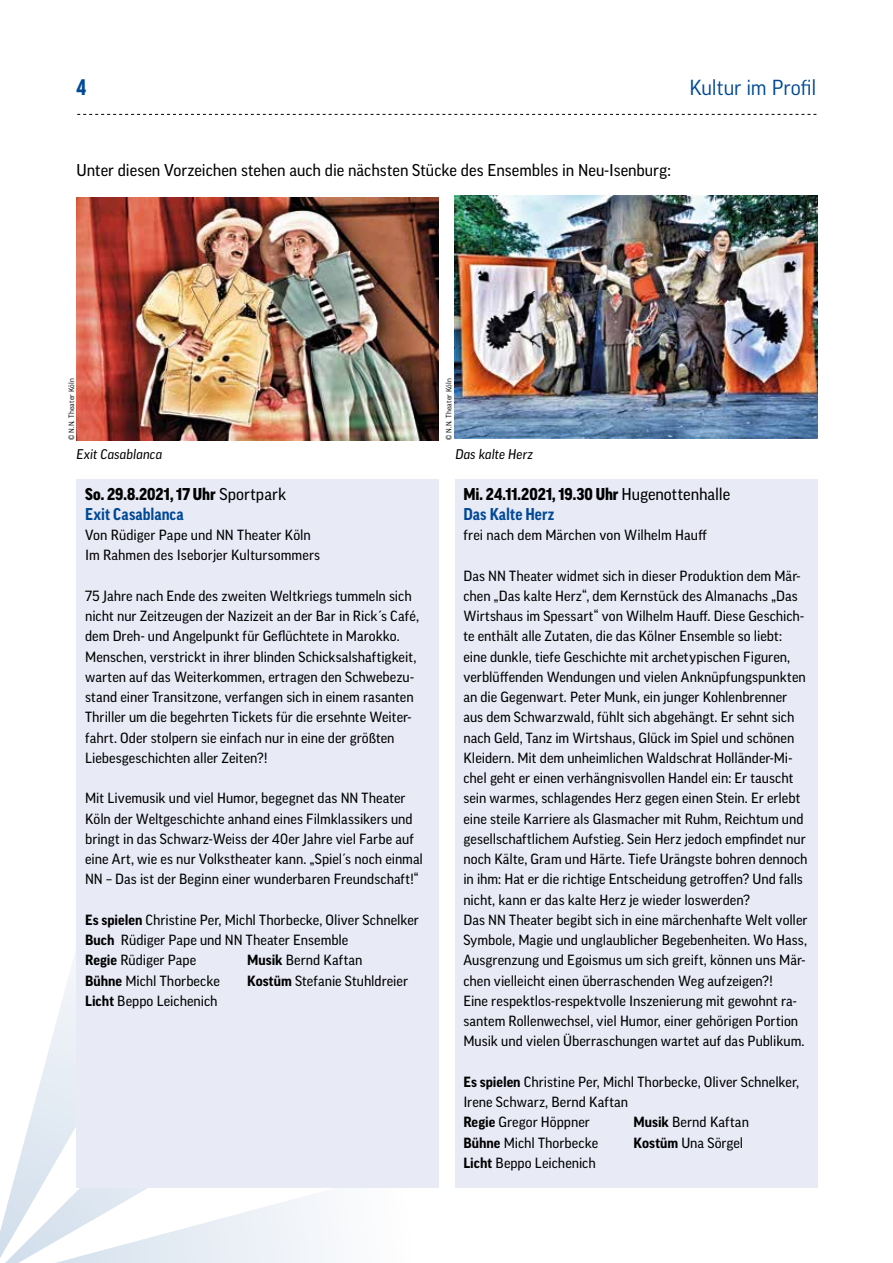
<style>
.page{position:relative;width:893px;height:1263px;background:#fff}
.page>*{position:absolute;margin:0;border:0;box-sizing:border-box;transform-origin:0 0}
.t1{font:900 condensed 24px "Good Headline Pro";color:#004996}
.t2{font:21px "Good Pro";letter-spacing:-.005em;color:#004996}
.t3{font:900 16.5px/20.2px "Good Pro Narr";letter-spacing:.005em;color:#000}
.t4{font:16.5px "Good Pro News";color:#000}
.t5{font:14.25px/20.2px "Good Pro News";color:#000}
.t6{font:italic 13.5px "Good Pro News";letter-spacing:.005em;color:#000}
.t7{font:7.5px "Good Pro";letter-spacing:.02em;color:#000}
.s1{font-family:"Good Pro News";font-weight:400}
.s2{font-weight:700;color:#004996}
.s3{font-family:"Good Pro";font-weight:700}
</style>
<div class="page">
<svg style="left:203px;top:1194px;width:123px;height:69px;fill:#f0f4f8"></svg>
<svg style="left:0;top:863px;width:203px;height:400px"></svg>
<svg style="left:77px;top:114px;width:739px;height:1px"></svg>
<img style="left:455px;top:196px;width:362px;height:243px">
<div style="left:455px;top:479px;width:362px;height:709px;background:#e8eaf6"></div>
<img style="left:77px;top:197px;width:362px;height:243px">
<div style="left:77px;top:479px;width:362px;height:709px;background:#e8eaf6"></div>
<h1 class="t1" style="left:77px;top:74px;width:11px">4</h1>
<h2 class="t2" style="left:689px;top:75px;width:128px">Kultur im Profil</h2>
<p class="t4" style="left:77px;top:160px;width:596px">Unter diesen Vorzeichen stehen auch die nächsten Stücke des Ensembles in Neu-Isenburg:</p>
<p class="t7" style="left:67px;top:440px;width:63px;rotate:-90deg">© N.N. Theater Köln</p>
<p class="t7" style="left:445px;top:440px;width:63px;rotate:-90deg">© N.N. Theater Köln</p>
<p class="t6" style="left:77px;top:446px;width:87px">Exit Casablanca</p>
<p class="t3" style="left:85px;top:483px;width:203px">So. 29.8.2021, 17 Uhr <span class="s1">Sportpark<br></span><span class="s2">Exit Casablanca</span></p>
<p class="t5" style="left:85px;top:525px;width:237px">Von Rüdiger Pape und NN Theater Köln<br>Im Rahmen des Iseborjer Kultursommers</p>
<p class="t5" style="left:85px;top:586px;width:335px">75 Jahre nach Ende des zweiten Weltkriegs tummeln sich nicht nur Zeitzeugen der Nazizeit an der Bar in Rick´s Café, dem Dreh- und Angelpunkt für Geflüchtete in Marokko.<br>Menschen, verstrickt in ihrer blinden Schicksalshaftigkeit, warten auf das Weiterkommen, ertragen den Schwebezu&shy;stand einer Transitzone, verfangen sich in einem rasanten Thriller um die begehrten Tickets für die ersehnte Weiter&shy;fahrt. Oder stolpern sie einfach nur in eine der größten Liebesgeschichten aller Zeiten?!</p>
<p class="t5" style="left:85px;top:788px;width:339px">Mit Livemusik und viel Humor, begegnet das NN Theater Köln der Weltgeschichte anhand eines Filmklassikers und bringt in das Schwarz-Weiss der 40er Jahre viel Farbe auf eine Art, wie es nur Volkstheater kann. „Spiel´s noch einmal NN – Das ist der Beginn einer wunderbaren Freundschaft!“</p>
<p class="t5" style="left:85px;top:909px;width:335px"><span class="s3">Es spielen</span> Christine Per, Michl Thorbecke, Oliver Schnelker<br><span class="s3">Buch</span> Rüdiger Pape und NN Theater Ensemble<br><span class="s3">Regie</span> Rüdiger Pape</p>
<p class="t5" style="left:247px;top:950px;width:117px"><span class="s3">Musik</span> Bernd Kaftan</p>
<p class="t5" style="left:85px;top:970px;width:136px"><span class="s3">Bühne</span> Michl Thorbecke</p>
<p class="t5" style="left:247px;top:970px;width:162px"><span class="s3">Kostüm</span> Stefanie Stuhldreier</p>
<p class="t5" style="left:85px;top:990px;width:134px"><span class="s3">Licht</span> Beppo Leichenich</p>
<p class="t6" style="left:455px;top:446px;width:79px">Das kalte Herz</p>
<p class="t3" style="left:463px;top:483px;width:268px">Mi. 24.11.2021, 19.30 Uhr <span class="s1">Hugenottenhalle<br></span><span class="s2">Das Kalte Herz</span></p>
<p class="t5" style="left:463px;top:525px;width:245px">frei nach dem Märchen von Wilhelm Hauff</p>
<p class="t5" style="left:463px;top:565px;width:346px">Das NN Theater widmet sich in dieser Produktion dem Mär&shy;chen „Das kalte Herz“, dem Kernstück des Almanachs „Das Wirtshaus im Spessart“ von Wilhelm Hauff. Diese Geschich&shy;te enthält alle Zutaten, die das Kölner Ensemble so liebt: eine dunkle, tiefe Geschichte mit archetypischen Figuren, verblüffenden Wendungen und vielen Anknüpfungspunkten an die Gegenwart. Peter Munk, ein junger Kohlenbrenner aus dem Schwarzwald, fühlt sich abgehängt. Er sehnt sich nach Geld, Tanz im Wirtshaus, Glück im Spiel und schönen Kleidern. Mit dem unheimlichen Waldschrat Holländer-Mi&shy;chel geht er einen verhängnisvollen Handel ein: Er tauscht sein warmes, schlagendes Herz gegen einen Stein. Er erlebt eine steile Karriere als Glasmacher mit Ruhm, Reichtum und gesellschaftlichem Aufstieg. Sein Herz jedoch empfindet nur noch Kälte, Gram und Härte. Tiefe Urängste bohren dennoch in ihm: Hat er die richtige Entscheidung getroffen? Und falls nicht, kann er das kalte Herz je wieder loswerden?<br>Das NN Theater begibt sich in eine märchenhafte Welt voller Symbole, Magie und unglaublicher Begebenheiten. Wo Hass, Ausgrenzung und Egoismus um sich greift, können uns Mär&shy;chen vielleicht einen überraschenden Weg aufzeigen?!<br>Eine respektlos-respektvolle Inszenierung mit gewohnt ra&shy;santem Rollenwechsel, viel Humor, einer gehörigen Portion Musik und vielen Überraschungen wartet auf das Publikum.</p>
<p class="t5" style="left:463px;top:1071px;width:337px"><span class="s3">Es spielen</span> Christine Per, Michl Thorbecke, Oliver Schnelker,<br>Irene Schwarz, Bernd Kaftan<br><span class="s3">Regie</span> Gregor Höppner</p>
<p class="t5" style="left:633px;top:1112px;width:117px"><span class="s3">Musik</span> Bernd Kaftan</p>
<p class="t5" style="left:463px;top:1132px;width:136px"><span class="s3">Bühne</span> Michl Thorbecke</p>
<p class="t5" style="left:633px;top:1132px;width:111px"><span class="s3">Kostüm</span> Una Sörgel</p>
<p class="t5" style="left:463px;top:1152px;width:134px"><span class="s3">Licht</span> Beppo Leichenich</p>
</div>
